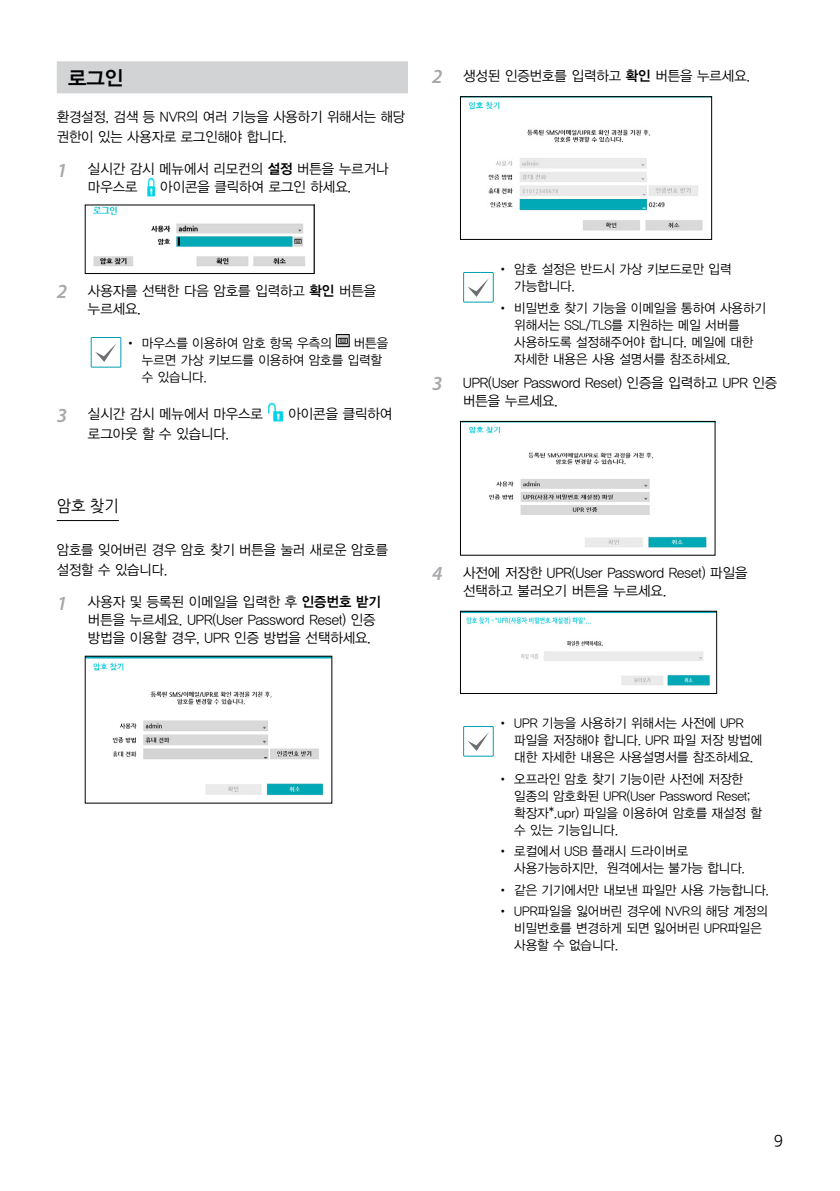
<style>
.page{position:relative;width:840px;height:1191px;background:#fff}
.page>*{position:absolute;margin:0;border:0;box-sizing:border-box;transform-origin:0 0}
.t1{font:20px "YDVYGO14";color:#000}
.t2{font:16px "Nanum Gothic";color:#000;scale:.96 1}
.t3{font:14px/18px "YDVYGO12";color:#000;scale:.96 1}
.t4{font:14px/20px "YDVYGO12";color:#000;scale:.95 1}
.t5{font:13px/17px "YDVYGO12";color:#000;scale:.96 1}
.s1{font-family:"Myriad Pro";font-weight:600;font-style:italic;font-size:20px;color:#a7a9ac}
.s2{font-family:"YDVYGO14"}
</style>
<div class="page">
<div style="left:57px;top:61px;width:351px;height:32px;background:#d1d3d4"></div>
<hr style="left:57px;top:520px;width:62px;height:1px;background:#000">
<img style="left:147px;top:177px;width:8px;height:20px">
<img style="left:93px;top:207px;width:212px;height:60px">
<div style="left:85px;top:205px;width:229px;height:69px;border:1px solid #000"></div>
<div style="left:91px;top:337px;width:30px;height:30px;border:1px solid #00a0af"></div>
<svg style="left:95px;top:344px;width:21px;height:18px"></svg>
<svg style="left:338px;top:336px;width:9px;height:9px"></svg>
<div style="left:336px;top:334px;width:13px;height:13px;border:1px solid #000"></div>
<img style="left:268px;top:403px;width:15px;height:19px">
<img style="left:87px;top:658px;width:243px;height:138px">
<div style="left:85px;top:656px;width:247px;height:147px;border:1px solid #000"></div>
<img style="left:468px;top:101px;width:235px;height:130px">
<div style="left:463px;top:272px;width:30px;height:30px;border:1px solid #00a0af"></div>
<svg style="left:468px;top:279px;width:20px;height:18px"></svg>
<img style="left:469px;top:426px;width:238px;height:122px">
<div style="left:460px;top:421px;width:254px;height:134px;border:1px solid #000"></div>
<img style="left:462px;top:613px;width:252px;height:73px">
<div style="left:460px;top:611px;width:256px;height:82px;border:1px solid #000"></div>
<div style="left:463px;top:726px;width:30px;height:30px;border:1px solid #00a0af"></div>
<svg style="left:468px;top:733px;width:20px;height:18px"></svg>
<h1 class="t1" style="left:68px;top:65px;width:57px">로그인</h1>
<p class="t4" style="left:57px;top:106px;width:368px">환경설정, 검색 등 NVR의 여러 기능을 사용하기 위해서는 해당 권한이 있는 사용자로 로그인해야 합니다.</p>
<p class="t3" style="left:88px;top:159px;width:314px;text-indent:-31px"><span class="s1">1</span> 실시간 감시 메뉴에서 리모컨의 <span class="s2">설정</span> 버튼을 누르거나 마우스로</p>
<p class="t3" style="left:160px;top:177px;width:200px">아이콘을 클릭하여 로그인 하세요.</p>
<p class="t3" style="left:432px;top:66px;width:333px"><span class="s1">2</span> 생성된 인증번호를 입력하고 <span class="s2">확인</span> 버튼을 누르세요.</p>
<p class="t3" style="left:88px;top:281px;width:301px;text-indent:-31px"><span class="s1">2</span> 사용자를 선택한 다음 암호를 입력하고 <span class="s2">확인</span> 버튼을 누르세요.</p>
<p class="t5" style="left:125px;top:333px;width:217px">• 마우스를 이용하여 암호 항목 우측의</p>
<p class="t5" style="left:142px;top:333px;width:258px;text-indent:212px">버튼을 누르면 가상 키보드를 이용하여 암호를 입력할 수 있습니다.</p>
<p class="t3" style="left:57px;top:404px;width:216px"><span class="s1">3</span> 실시간 감시 메뉴에서 마우스로</p>
<p class="t3" style="left:288px;top:404px;width:109px">아이콘을 클릭하여</p>
<p class="t3" style="left:88px;top:424px;width:149px">로그아웃 할 수 있습니다.</p>
<p class="t2" style="left:57px;top:498px;width:66px">암호 찾기</p>
<p class="t4" style="left:57px;top:539px;width:350px">암호를 잊어버린 경우 암호 찾기 버튼을 눌러 새로운 암호를 설정할 수 있습니다.</p>
<p class="t3" style="left:88px;top:592px;width:306px;text-indent:-31px"><span class="s1">1</span> 사용자 및 등록된 이메일을 입력한 후 <span class="s2">인증번호 받기 </span>버튼을 누르세요. UPR(User Password Reset) 인증 방법을 이용할 경우, UPR 인증 방법을 선택하세요.</p>
<p class="t5" style="left:514px;top:260px;width:228px;text-indent:-17px">• 암호 설정은 반드시 가상 키보드로만 입력 가능합니다.</p>
<p class="t5" style="left:514px;top:298px;width:263px;text-indent:-17px">• 비밀번호 찾기 기능을 이메일을 통하여 사용하기 위해서는 SSL/TLS를 지원하는 메일 서버를 사용하도록 설정해주어야 합니다. 메일에 대한 자세한 내용은 사용 설명서를 참조하세요.</p>
<p class="t3" style="left:463px;top:373px;width:328px;text-indent:-31px"><span class="s1">3</span> UPR(User Password Reset) 인증을 입력하고 UPR 인증 버튼을 누르세요.</p>
<p class="t3" style="left:463px;top:562px;width:297px;text-indent:-31px"><span class="s1">4</span> 사전에 저장한 UPR(User Password Reset) 파일을 선택하고 불러오기 버튼을 누르세요.</p>
<p class="t5" style="left:514px;top:714px;width:260px;text-indent:-17px">• UPR 기능을 사용하기 위해서는 사전에 UPR 파일을 저장해야 합니다. UPR 파일 저장 방법에 대한 자세한 내용은 사용설명서를 참조하세요.</p>
<p class="t5" style="left:514px;top:769px;width:259px;text-indent:-17px">• 오프라인 암호 찾기 기능이란 사전에 저장한 일종의 암호화된 UPR(User Password Reset; 확장자*.upr) 파일을 이용하여 암호를 재설정 할 수 있는 기능입니다.</p>
<p class="t5" style="left:514px;top:842px;width:242px;text-indent:-17px">• 로컬에서 USB 플래시 드라이버로 사용가능하지만, 원격에서는 불가능 합니다.</p>
<p class="t5" style="left:497px;top:880px;width:284px">• 같은 기기에서만 내보낸 파일만 사용 가능합니다.</p>
<p class="t5" style="left:514px;top:902px;width:265px;text-indent:-17px">• UPR파일을 잃어버린 경우에 NVR의 해당 계정의 비밀번호를 변경하게 되면 잃어버린 UPR파일은 사용할 수 없습니다.</p>
<p class="t2" style="left:773px;top:1133px;width:11px">9</p>
</div>
